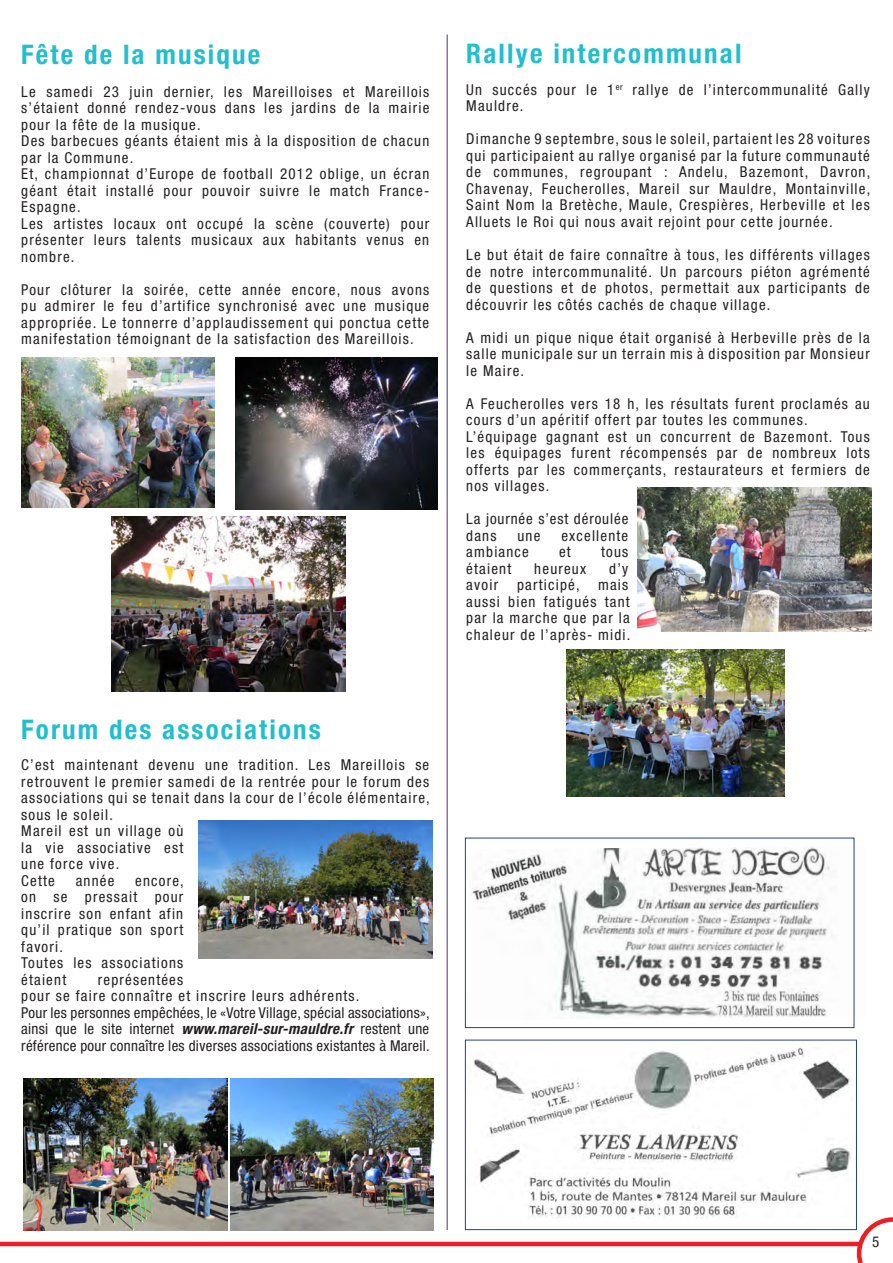
<style>
.page{position:relative;width:893px;height:1263px;background:#fff}
.page>*{position:absolute;margin:0;border:0;box-sizing:border-box;transform-origin:0 0}
.t1{font:700 condensed 27px "Helvetica Neue";letter-spacing:.08em;color:#21bece}
.t2{font:condensed 15px/16.5px "Helvetica Neue";letter-spacing:.08em;color:#231f20}
.t3{font:condensed 15px/16.5px "Helvetica Neue";letter-spacing:.02em;color:#231f20}
.t4{font:condensed 15px/16.5px "Helvetica Neue";letter-spacing:.06em;color:#231f20}
.s1{font-weight:700;font-style:italic}
</style>
<div class="page">
<hr style="left:0;top:1242px;width:861px;height:4px;background:#ee1d23">
<svg style="left:857px;top:1217px;width:36px;height:46px"></svg>
<hr style="left:446px;top:35px;width:2px;height:1195px;background:#8972b3">
<img style="left:472px;top:846px;width:383px;height:174px">
<div style="left:465px;top:838px;width:389px;height:190px;border:1px solid #253f8e"></div>
<img style="left:22px;top:358px;width:192px;height:150px">
<img style="left:235px;top:358px;width:203px;height:151px">
<img style="left:567px;top:650px;width:217px;height:146px">
<img style="left:638px;top:487px;width:234px;height:144px">
<img style="left:111px;top:516px;width:234px;height:175px">
<img style="left:199px;top:821px;width:233px;height:137px">
<img style="left:24px;top:1078px;width:204px;height:152px">
<img style="left:231px;top:1078px;width:202px;height:152px">
<img style="left:473px;top:1047px;width:378px;height:172px">
<div style="left:465px;top:1040px;width:392px;height:190px;border:1px solid #253f8e"></div>
<h1 class="t1" style="left:21px;top:38px;width:241px">Fête de la musique</h1>
<p class="t2" style="left:21px;top:83px;width:410px">Le samedi 23 juin dernier, les Mareilloises et Mareillois s’étaient donné rendez-vous dans les jardins de la mairie pour la fête de la musique.<br>Des barbecues géants étaient mis à la disposition de chacun par la Commune.<br>Et, championnat d’Europe de football 2012 oblige, un écran géant était installé pour pouvoir suivre le match France-Espagne.<br>Les artistes locaux ont occupé la scène (couverte) pour présenter leurs talents musicaux aux habitants venus en nombre.</p>
<p class="t2" style="left:21px;top:281px;width:410px;text-align:justify">Pour clôturer la soirée, cette année encore, nous avons pu admirer le feu d’artifice synchronisé avec une musique appropriée. Le tonnerre d’applaudissement qui ponctua cette manifestation témoignant de la satisfaction des Mareillois.</p>
<h1 class="t1" style="left:21px;top:713px;width:301px">Forum des associations</h1>
<p class="t2" style="left:21px;top:756px;width:410px">C’est maintenant devenu une tradition. Les Mareillois se retrouvent le premier samedi de la rentrée pour le forum des associations qui se tenait dans la cour de l’école élémentaire, sous le soleil.<br>Mareil est un village où<br>la vie associative est<br>une force vive.<br>Cette</p>
<p class="t2" style="left:76px;top:872px;width:40px">année</p>
<p class="t2" style="left:21px;top:872px;width:164px;text-indent:114px">encore, on se pressait pour inscrire son enfant afin qu’il pratique son sport favori.<br>Toutes les associations étaient</p>
<p class="t3" style="left:21px;top:971px;width:410px;text-indent:77px">représentées<br>pour se faire connaître et inscrire leurs adhérents.<br>Pour les personnes empêchées, le «Votre Village, spécial associations», ainsi que le site internet <span class="s1">www.mareil-sur-mauldre.fr</span> restent une référence pour connaître les diverses associations existantes à Mareil.</p>
<h1 class="t1" style="left:466px;top:38px;width:277px">Rallye intercommunal</h1>
<p class="t2" style="left:466px;top:81px;width:405px">Un succés pour le 1<sup>er</sup> rallye de l’intercommunalité Gally<br>Mauldre.</p>
<p class="t2" style="left:466px;top:131px;width:406px;text-align:justify">Dimanche 9 septembre, sous le soleil, partaient les 28 voitures qui participaient au rallye organisé par la future communauté de communes, regroupant : Andelu, Bazemont, Davron, Chavenay, Feucherolles, Mareil sur Mauldre, Montainville, Saint Nom la Bretèche, Maule, Crespières, Herbeville et les Alluets le Roi qui nous avait rejoint pour cette journée.</p>
<p class="t2" style="left:466px;top:246px;width:405px;text-align:justify">Le but était de faire connaître à tous, les différents villages de notre intercommunalité. Un parcours piéton agrémenté de questions et de photos, permettait aux participants de découvrir les côtés cachés de chaque village.</p>
<p class="t2" style="left:466px;top:329px;width:405px;text-align:justify">A midi un pique nique était organisé à Herbeville près de la salle municipale sur un terrain mis à disposition par Monsieur le Maire.</p>
<p class="t2" style="left:466px;top:395px;width:405px">A Feucherolles vers 18 h, les résultats furent proclamés au cours d’un apéritif offert par toutes les communes.<br>L’équipage gagnant est un concurrent de Bazemont. Tous les équipages furent récompensés par de nombreux lots offerts par les commerçants, restaurateurs et fermiers de nos villages.</p>
<p class="t4" style="left:466px;top:510px;width:164px">La journée s’est déroulée dans</p>
<p class="t2" style="left:517px;top:527px;width:24px">une</p>
<p class="t2" style="left:561px;top:527px;width:68px">excellente</p>
<p class="t2" style="left:466px;top:543px;width:64px">ambiance</p>
<p class="t2" style="left:559px;top:543px;width:13px">et</p>
<p class="t2" style="left:601px;top:543px;width:29px">tous</p>
<p class="t2" style="left:466px;top:560px;width:46px">étaient</p>
<p class="t2" style="left:534px;top:560px;width:53px">heureux</p>
<p class="t2" style="left:609px;top:560px;width:21px">d’y</p>
<p class="t2" style="left:466px;top:576px;width:33px">avoir</p>
<p class="t2" style="left:466px;top:576px;width:166px;text-indent:51px">participé, mais aussi bien fatigués tant par la marche que par la chaleur de l’après- midi.</p>
<p class="t2" style="left:872px;top:1233px;width:9px">5</p>
</div>
